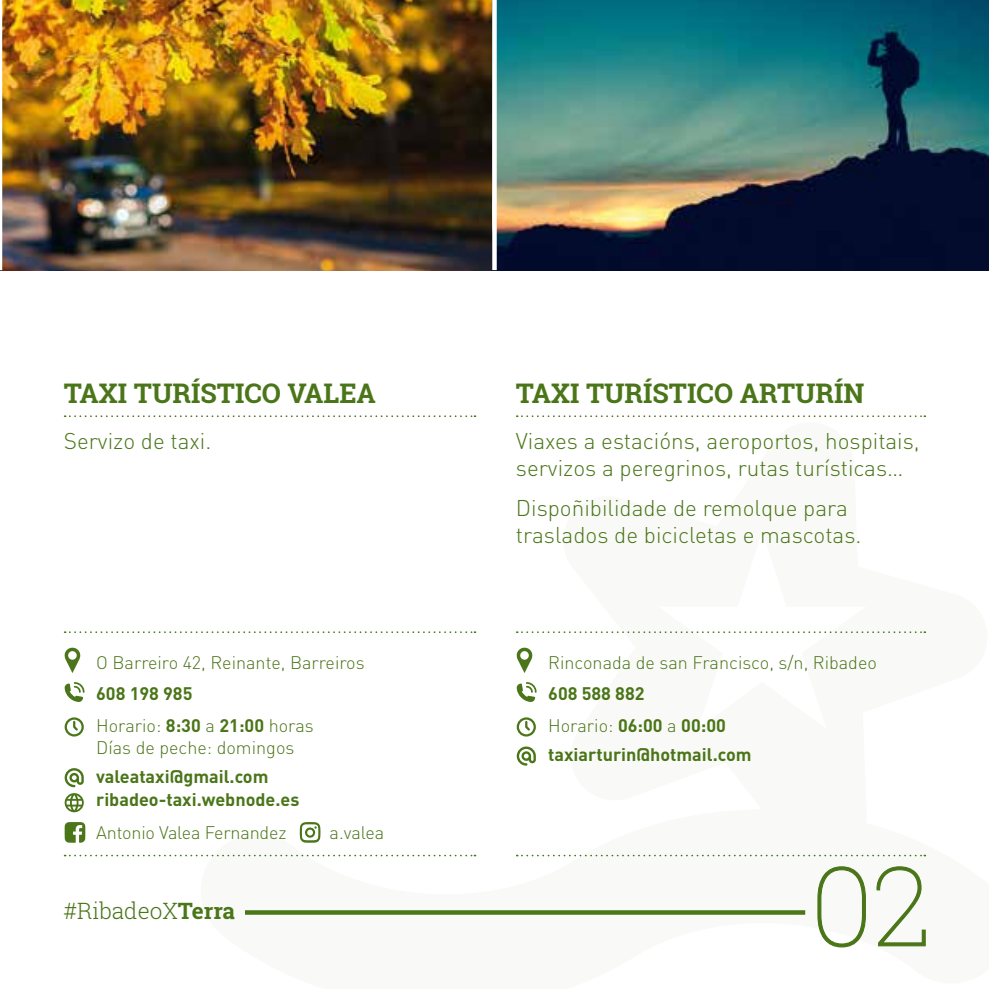
<style>
.page{position:relative;width:989px;height:989px;background:#fff}
.page>*{position:absolute;margin:0;border:0;box-sizing:border-box;transform-origin:0 0}
.t1{font:700 27px "Roboto Slab";color:#4a7518}
.t2{font:300 22.5px/27px "DIN";color:#4a7518}
.t3{font:300 22.5px "Roboto Slab";color:#4a7518}
.t4{font:700 18px/32.4px "DIN";color:#4a7518}
.t5{font:300 18px "DIN";color:#4a7518}
.s1{font-weight:300}
.s2{font-weight:700}
</style>
<div class="page">
<svg style="left:245px;top:910px;width:560px;height:4px;background:#547c25"></svg>
<svg style="left:817px;top:866px;width:109px;height:82px"></svg>
<svg style="left:517px;top:415px;width:408px;height:2px"></svg>
<svg style="left:65px;top:415px;width:410px;height:2px"></svg>
<img style="left:2px;top:0;width:490px;height:270px">
<img style="left:497px;top:0;width:492px;height:270px">
<svg style="left:64px;top:647px;width:16px;height:26px"></svg>
<svg style="left:65px;top:682px;width:19px;height:20px"></svg>
<svg style="left:64px;top:717px;width:20px;height:20px"></svg>
<svg style="left:65px;top:768px;width:19px;height:19px"></svg>
<svg style="left:65px;top:793px;width:19px;height:19px"></svg>
<svg style="left:65px;top:822px;width:20px;height:20px"></svg>
<svg style="left:300px;top:822px;width:20px;height:20px"></svg>
<svg style="left:516px;top:647px;width:16px;height:26px"></svg>
<svg style="left:516px;top:682px;width:20px;height:20px"></svg>
<svg style="left:516px;top:717px;width:20px;height:20px"></svg>
<svg style="left:517px;top:746px;width:19px;height:19px"></svg>
<svg style="left:65px;top:631px;width:410px;height:2px"></svg>
<svg style="left:517px;top:631px;width:408px;height:2px"></svg>
<svg style="left:65px;top:854px;width:410px;height:2px"></svg>
<svg style="left:517px;top:854px;width:408px;height:2px"></svg>
<p class="t1" style="left:64px;top:374px;width:314px">TAXI TURÍSTICO VALEA</p>
<p class="t2" style="left:64px;top:427px;width:149px">Servizo de taxi.</p>
<p class="t5" style="left:96px;top:651px;width:270px">O Barreiro 42, Reinante, Barreiros</p>
<p class="t4" style="left:96px;top:676px;width:219px">608 198 985<br><span class="s1">Horario:</span> 8:30 <span class="s1">a</span> 21:00 <span class="s1">horas</span></p>
<p class="t5" style="left:96px;top:736px;width:200px">Días de peche: domingos</p>
<p class="t4" style="left:96px;top:764px;width:205px;line-height:22.7px">valeataxi@gmail.com ribadeo-taxi.webnode.es</p>
<p class="t5" style="left:96px;top:821px;width:192px">Antonio Valea Fernandez</p>
<p class="t5" style="left:330px;top:821px;width:56px">a.valea</p>
<p class="t3" style="left:64px;top:895px;width:173px">#RibadeoX<span class="s2">Terra</span></p>
<p class="t1" style="left:516px;top:374px;width:350px">TAXI TURÍSTICO ARTURÍN</p>
<p class="t2" style="left:516px;top:427px;width:405px">Viaxes a estacións, aeroportos, hospitais, servizos a peregrinos, rutas turísticas…</p>
<p class="t2" style="left:516px;top:494px;width:347px">Dispoñibilidade de remolque para traslados de bicicletas e mascotas.</p>
<p class="t5" style="left:548px;top:651px;width:330px">Rinconada de san Francisco, s/n, Ribadeo</p>
<p class="t4" style="left:548px;top:676px;width:179px">608 588 882<br><span class="s1">Horario:</span> 06:00 <span class="s1">a</span> 00:00</p>
<p class="t4" style="left:548px;top:737px;width:205px">taxiarturin@hotmail.com</p>
</div>
